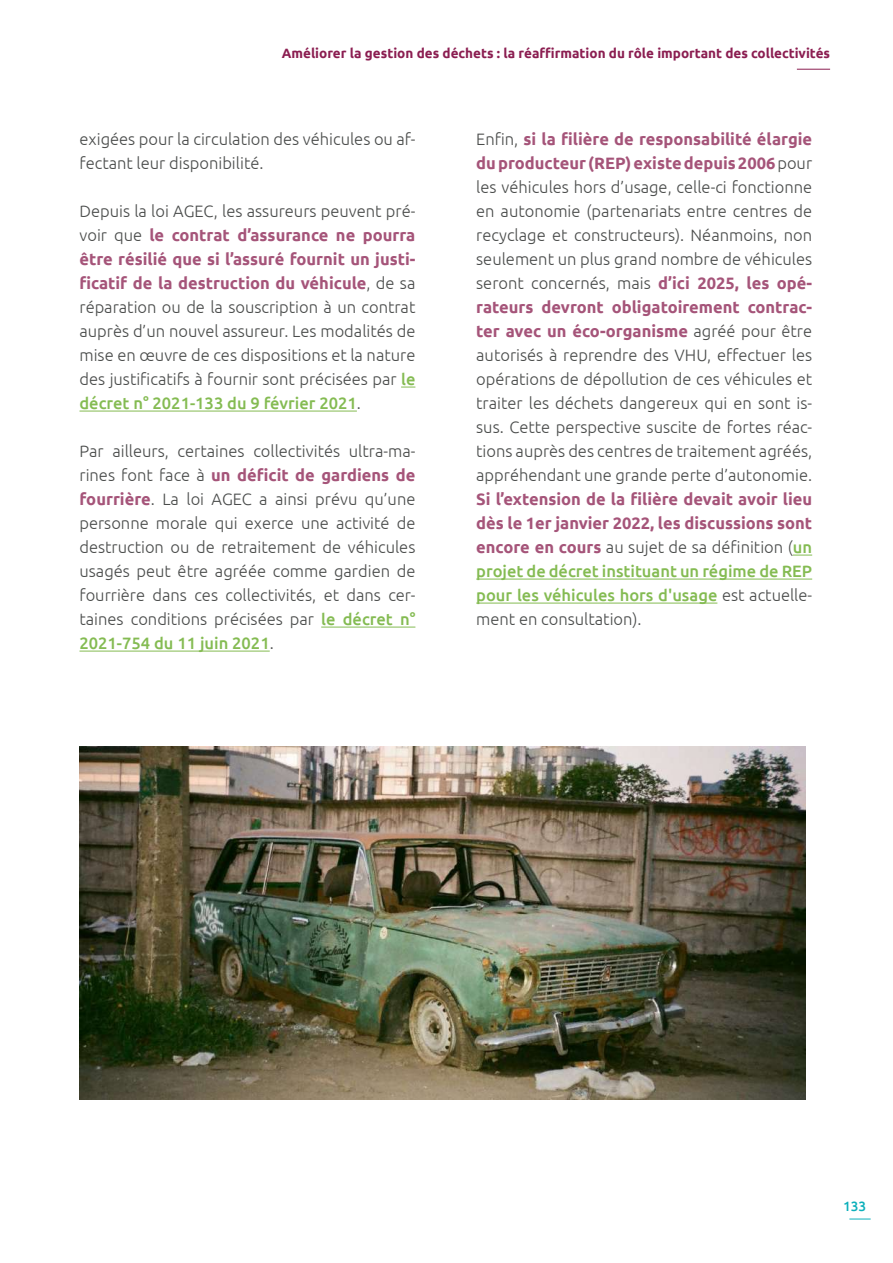
<style>
.page{position:relative;width:893px;height:1263px;background:#fff}
.page>*{position:absolute;margin:0;border:0;box-sizing:border-box;transform-origin:0 0}
.t1{font:300 16.5px/24px "Ubuntu";color:#4a4c4b;text-align:justify}
.t2{font:700 16.5px/24px "Ubuntu";color:#a55479;text-align:justify}
.t3{font:700 13.5px "Ubuntu";color:#8b1e51}
.t4{font:500 13.5px "Ubuntu";color:#0db0bb}
.s1{font-weight:700;color:#a55479}
.s2{font-weight:500;color:#84bb52}
.s3{font-weight:300;color:#4a4c4b}
</style>
<div class="page">
<hr style="left:797px;top:69px;width:33px;height:1px;background:#8b1e51">
<svg style="left:849px;top:1219px;width:22px;height:1px"></svg>
<svg style="left:401px;top:387px;width:14px;height:1px"></svg>
<hr style="left:79px;top:411px;width:278px;height:1px;background:#84bb52">
<hr style="left:321px;top:627px;width:94px;height:1px;background:#84bb52">
<hr style="left:79px;top:651px;width:191px;height:1px;background:#84bb52">
<svg style="left:793px;top:555px;width:19px;height:1px"></svg>
<hr style="left:476px;top:579px;width:336px;height:1px;background:#84bb52">
<hr style="left:476px;top:603px;width:241px;height:1px;background:#84bb52">
<img style="left:79px;top:746px;width:727px;height:353px">
<p class="t3" style="left:282px;top:45px;width:550px">Améliorer la gestion des déchets : la réaffirmation du rôle important des collectivités</p>
<p class="t1" style="left:79px;top:127px;width:337px">exigées pour la circulation des véhicules ou af&shy;fectant leur disponibilité.</p>
<p class="t1" style="left:79px;top:199px;width:337px">Depuis la loi AGEC, les assureurs peuvent pré&shy;voir que <span class="s1">le contrat d’assurance ne pourra être résilié que si l’assuré fournit un justi&shy;ficatif de la destruction du véhicule</span>, de sa réparation ou de la souscription à un contrat auprès d’un nouvel assureur. Les modalités de mise en œuvre de ces dispositions et la nature des justificatifs à fournir sont précisées par <span class="s2">le décret n° 2021-133 du 9 février 2021</span>.</p>
<p class="t1" style="left:79px;top:439px;width:337px">Par ailleurs, certaines collectivités ultra-ma&shy;rines font face à <span class="s1">un déficit de gardiens de fourrière</span>. La loi AGEC a ainsi prévu qu’une personne morale qui exerce une activité de destruction ou de retraitement de véhicules usagés peut être agréée comme gardien de fourrière dans ces collectivités, et dans cer&shy;taines conditions précisées par <span class="s2">le décret n° 2021-754 du 11 juin 2021</span>.</p>
<p class="t1" style="left:476px;top:127px;width:337px">Enfin, <span class="s1">si la filière de responsabilité élargie du producteur (REP) existe depuis 2006</span> pour les véhicules hors d’usage, celle-ci fonctionne en autonomie (partenariats entre centres de recyclage et constructeurs). Néanmoins, non seulement un plus grand nombre de véhicules seront concernés, mais <span class="s1">d’ici 2025, les opé&shy;rateurs devront obligatoirement contrac&shy;ter avec un éco-organisme</span> agréé pour être autorisés à reprendre des VHU, effectuer les opérations de dépollution de ces véhicules et traiter les déchets dangereux qui en sont is&shy;sus. Cette perspective suscite de fortes réac&shy;tions auprès des centres de traitement agréés, appréhendant une grande perte d’autonomie.</p>
<p class="t2" style="left:476px;top:487px;width:337px">Si l’extension de la filière devait avoir lieu dès le 1er janvier 2022, les discussions sont encore en cours <span class="s3">au sujet de sa définition (</span><span class="s2">un projet de décret instituant un régime de REP pour les véhicules hors d'usage</span> <span class="s3">est actuelle&shy;ment en consultation).</span></p>
<p class="t4" style="left:843px;top:1197px;width:25px">133</p>
</div>
